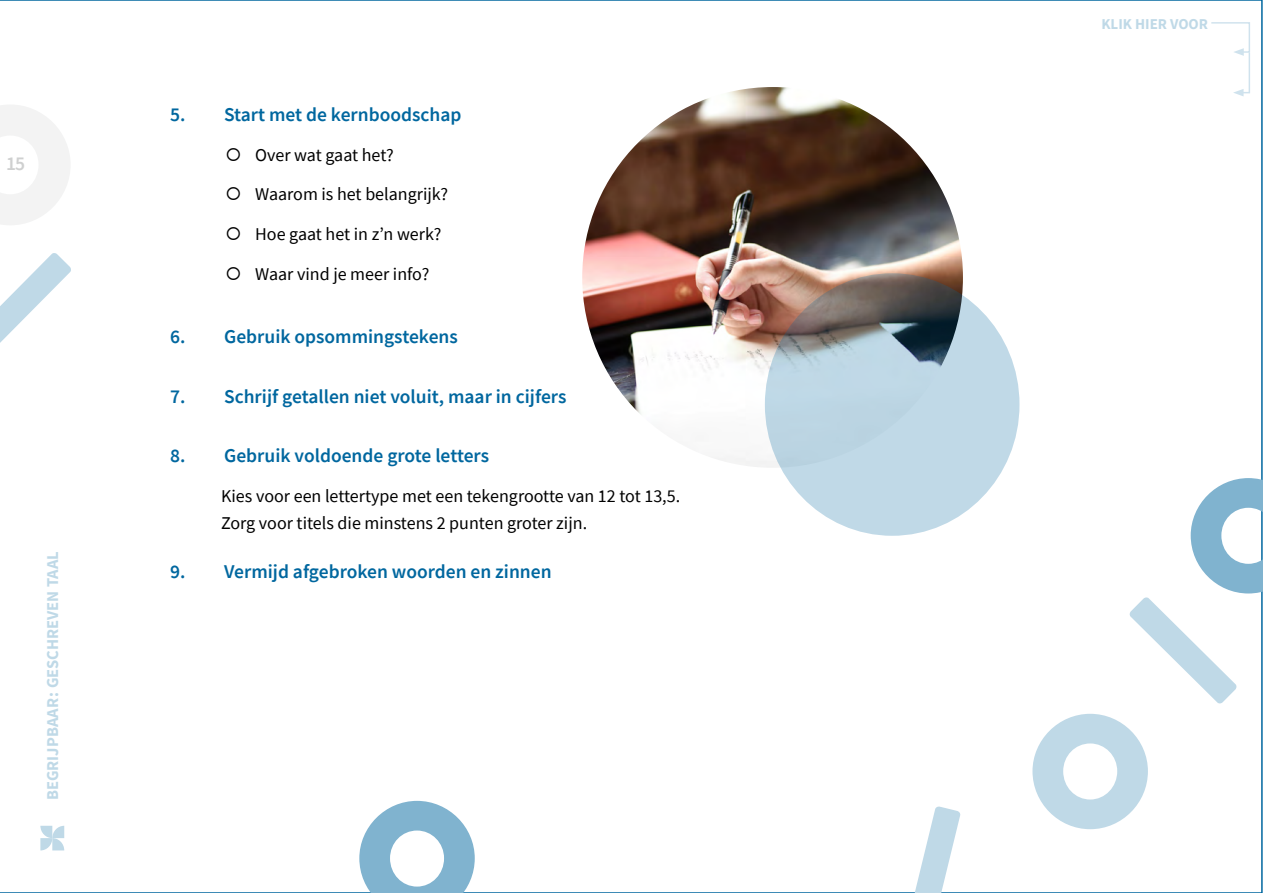
<style>
.page{position:relative;width:1263px;height:893px;background:#fff}
.page>*{position:absolute;margin:0;border:0;box-sizing:border-box;transform-origin:0 0}
.t1{font:600 19.5px "Source Sans Pro";color:#00679f}
.t2{font:600 19.5px "Source Sans Pro";color:#cfd0d0}
.t3{font:18px/27px "Source Sans Pro";color:#000}
.t4{font:700 16.5px "Source Sans Pro";color:#bfd9e7}
.t5{font:700 15px "Source Sans Pro";color:#bfd9e7}
</style>
<div class="page">
<svg style="left:40px;top:826px;width:24px;height:24px"></svg>
<svg style="left:0;top:105px;width:70px;height:120px"></svg>
<svg style="left:1211px;top:22px;width:39px;height:74px"></svg>
<img style="left:582px;top:87px;width:381px;height:381px;border-radius:190px">
<svg style="left:1032px;top:714px;width:116px;height:115px"></svg>
<svg style="left:359px;top:801px;width:116px;height:92px"></svg>
<svg style="left:1129px;top:478px;width:134px;height:226px"></svg>
<svg style="left:906px;top:806px;width:55px;height:87px"></svg>
<svg style="left:0;top:253px;width:71px;height:90px"></svg>
<svg style="left:765px;top:273px;width:254px;height:263px;background:#a9bdc8"></svg>
<p class="t2" style="left:6px;top:151px;width:21px">15</p>
<p class="t4" style="left:42px;top:800px;width:250px;rotate:-90deg">BEGRIJPBAAR: GESCHREVEN TAAL</p>
<p class="t1" style="left:170px;top:102px;width:293px">5. Start met de kernboodschap</p>
<p class="t3" style="left:255px;top:141px;width:140px">Over wat gaat het?</p>
<p class="t3" style="left:255px;top:181px;width:195px">Waarom is het belangrijk?</p>
<p class="t3" style="left:255px;top:221px;width:188px">Hoe gaat het in z’n werk?</p>
<p class="t3" style="left:255px;top:260px;width:176px">Waar vind je meer info?</p>
<p class="t1" style="left:170px;top:324px;width:289px">6. Gebruik opsommingstekens</p>
<p class="t1" style="left:170px;top:383px;width:398px">7. Schrijf getallen niet voluit, maar in cijfers</p>
<p class="t1" style="left:170px;top:443px;width:321px">8. Gebruik voldoende grote letters</p>
<p class="t3" style="left:221px;top:482px;width:461px">Kies voor een lettertype met een tekengrootte van 12 tot 13,5.<br>Zorg voor titels die minstens 2 punten groter zijn.</p>
<p class="t1" style="left:170px;top:559px;width:383px">9. Vermijd afgebroken woorden en zinnen</p>
<p class="t5" style="left:1101px;top:14px;width:108px">KLIK HIER VOOR</p>
</div>
